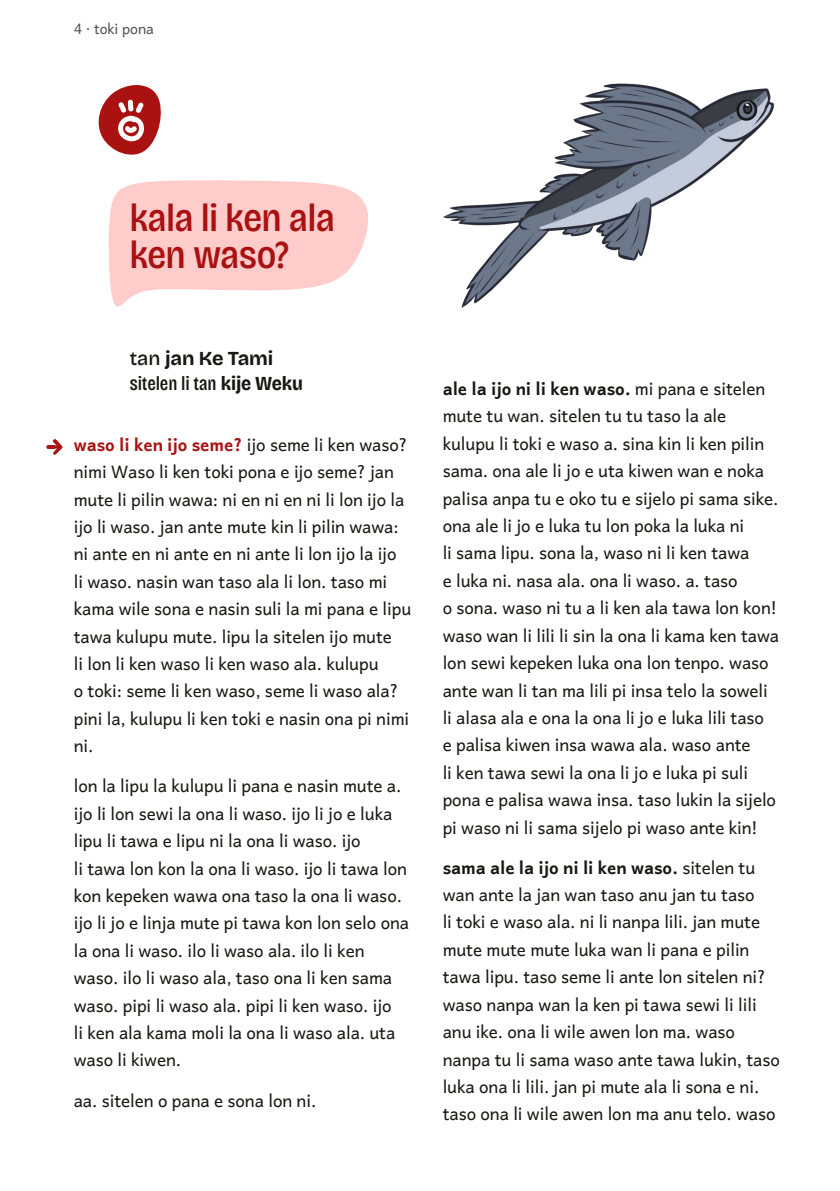
<style>
.page{position:relative;width:840px;height:1191px;background:#fff}
.page>*{position:absolute;margin:0;border:0;box-sizing:border-box;transform-origin:0 0}
.t1{font:500 semi-condensed 39.6px/36.8px "Bricolage Grotesque 48 pt";letter-spacing:-.005em;color:#a11}
.t2{font:500 19.8px "Bricolage Grotesque Condensed";letter-spacing:-.005em;color:#181715}
.t3{font:700 19.8px "Bricolage Grotesque";letter-spacing:-.01em;color:#181715}
.t4{font:17px/27.4px "Andika";letter-spacing:-.005em;color:#181715}
.t5{font:14.2px "Andika";letter-spacing:-.005em;color:#555}
.s1{font-weight:500}
.s2{font-family:"Bricolage Grotesque";font-weight:700;font-stretch:semi-condensed}
.s3{font-weight:700;color:#a11}
.s4{font-weight:700}
</style>
<div class="page">
<svg style="left:109px;top:180px;width:259px;height:126px"></svg>
<img style="left:443px;top:83px;width:331px;height:226px">
<svg style="left:99px;top:85px;width:62px;height:70px"></svg>
<svg style="left:46px;top:439px;width:16px;height:16px"></svg>
<p class="t5" style="left:74px;top:17px;width:82px">4 · toki pona</p>
<h1 class="t1" style="left:130px;top:199px;width:206px">kala li ken ala ken waso?</h1>
<p class="t3" style="left:130px;top:346px;width:145px"><span class="s1">tan</span> jan Ke Tami</p>
<p class="t2" style="left:130px;top:372px;width:175px">sitelen li tan <span class="s2">kije Weku</span></p>
<p class="t4" style="left:74px;top:430px;width:339px"><span class="s3">waso li ken ijo seme?</span> ijo seme li ken waso? nimi Waso li ken toki pona e ijo seme? jan mute li pilin wawa: ni en ni en ni li lon ijo la ijo li waso. jan ante mute kin li pilin wawa: ni ante en ni ante en ni ante li lon ijo la ijo<br>li waso. nasin wan taso ala li lon. taso mi kama wile sona e nasin suli la mi pana e lipu tawa kulupu mute. lipu la sitelen ijo mute<br>li lon li ken waso li ken waso ala. kulupu<br>o toki: seme li ken waso, seme li waso ala? pini la, kulupu li ken toki e nasin ona pi nimi ni.</p>
<p class="t4" style="left:74px;top:771px;width:337px">lon la lipu la kulupu li pana e nasin mute a. ijo li lon sewi la ona li waso. ijo li jo e luka lipu li tawa e lipu ni la ona li waso. ijo<br>li tawa lon kon la ona li waso. ijo li tawa lon kon kepeken wawa ona taso la ona li waso. ijo li jo e linja mute pi tawa kon lon selo ona la ona li waso. ilo li waso ala. ilo li ken waso. ilo li waso ala, taso ona li ken sama waso. pipi li waso ala. pipi li ken waso. ijo<br>li ken ala kama moli la ona li waso ala. uta waso li kiwen.</p>
<p class="t4" style="left:74px;top:1085px;width:244px">aa. sitelen o pana e sona lon ni.</p>
<p class="t4" style="left:442px;top:374px;width:338px"><span class="s4">ale la ijo ni li ken waso.</span> mi pana e sitelen mute tu wan. sitelen tu tu taso la ale kulupu li toki e waso a. sina kin li ken pilin sama. ona ale li jo e uta kiwen wan e noka palisa anpa tu e oko tu e sijelo pi sama sike. ona ale li jo e luka tu lon poka la luka ni<br>li sama lipu. sona la, waso ni li ken tawa<br>e luka ni. nasa ala. ona li waso. a. taso<br>o sona. waso ni tu a li ken ala tawa lon kon! waso wan li lili li sin la ona li kama ken tawa lon sewi kepeken luka ona lon tenpo. waso ante wan li tan ma lili pi insa telo la soweli li alasa ala e ona la ona li jo e luka lili taso<br>e palisa kiwen insa wawa ala. waso ante<br>li ken tawa sewi la ona li jo e luka pi suli pona e palisa wawa insa. taso lukin la sijelo pi waso ni li sama sijelo pi waso ante kin!</p>
<p class="t4" style="left:442px;top:853px;width:338px"><span class="s4">sama ale la ijo ni li ken waso.</span> sitelen tu wan ante la jan wan taso anu jan tu taso<br>li toki e waso ala. ni li nanpa lili. jan mute mute mute mute luka wan li pana e pilin tawa lipu. taso seme li ante lon sitelen ni? waso nanpa wan la ken pi tawa sewi li lili anu ike. ona li wile awen lon ma. waso nanpa tu li sama waso ante tawa lukin, taso luka ona li lili. jan pi mute ala li sona e ni. taso ona li wile awen lon ma anu telo. waso</p>
</div>
